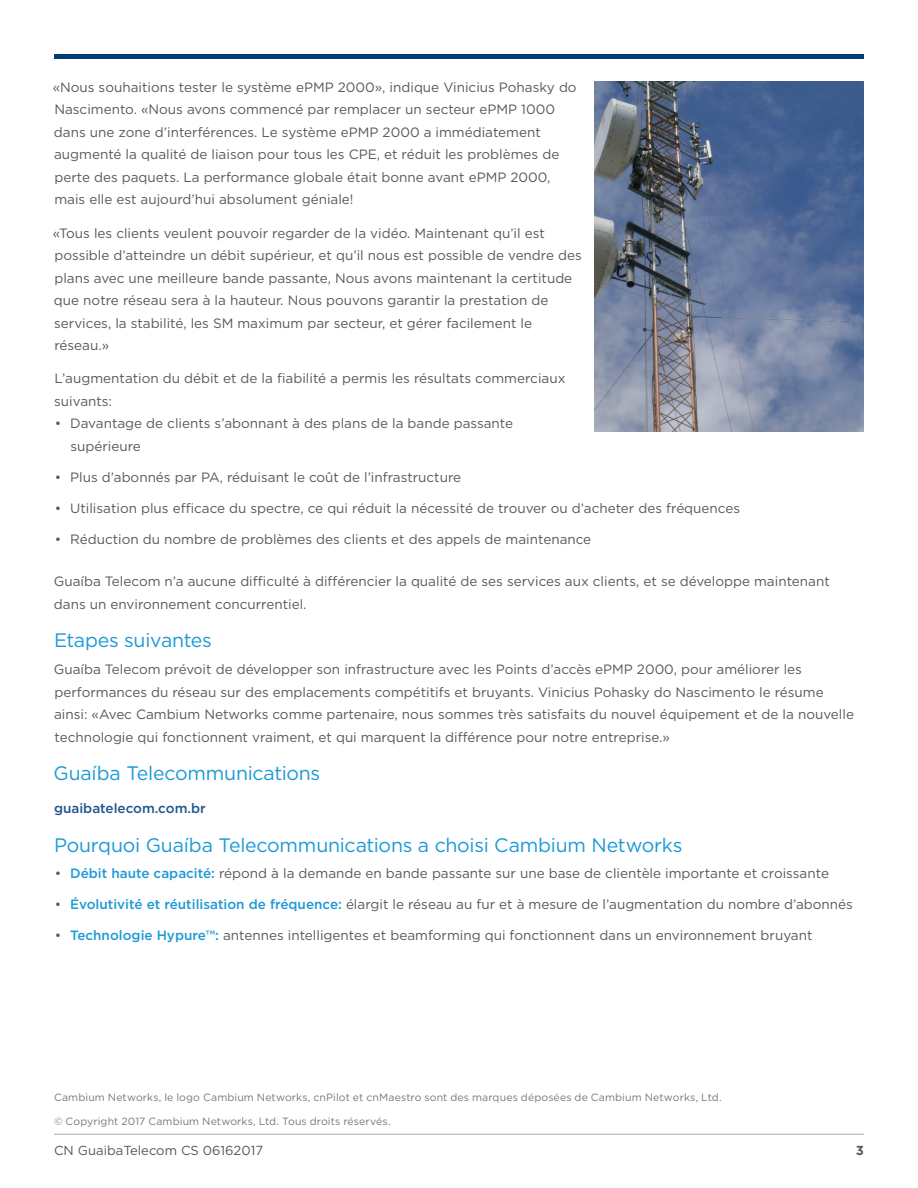
<style>
.page{position:relative;width:918px;height:1188px;background:#fff}
.page>*{position:absolute;margin:0;border:0;box-sizing:border-box;transform-origin:0 0}
.t1{font:19.5px "Gotham";letter-spacing:-.015em;color:#1d99d6}
.t2{font:13.5px/22.5px "Gotham";color:#57585a}
.t3{font:500 13.5px "Gotham";color:#21548c}
.t4{font:13.05px "Gotham";color:#57585a}
.t5{font:700 13.05px "Gotham";color:#57585a}
.t6{font:10.5px "Gotham";letter-spacing:.01em;color:#76787b}
.s1{font-weight:500;color:#1d99d6}
</style>
<div class="page">
<hr style="left:54px;top:1134px;width:810px;height:1px;background:#a8a9ad">
<hr style="left:54px;top:54px;width:810px;height:4px;background:#003d78">
<img style="left:594px;top:81px;width:270px;height:351px">
<p class="t2" style="left:53px;top:75px;width:525px">«Nous souhaitions tester le système ePMP 2000», indique Vinicius Pohasky do Nascimento. «Nous avons commencé par remplacer un secteur ePMP 1000 dans une zone d’interférences. Le système ePMP 2000 a immédiatement augmenté la qualité de liaison pour tous les CPE, et réduit les problèmes de perte des paquets. La performance globale était bonne avant ePMP 2000, mais elle est aujourd’hui absolument géniale!</p>
<p class="t2" style="left:53px;top:221px;width:531px">«Tous les clients veulent pouvoir regarder de la vidéo. Maintenant qu’il est possible d’atteindre un débit supérieur, et qu’il nous est possible de vendre des plans avec une meilleure bande passante, Nous avons maintenant la certitude que notre réseau sera à la hauteur. Nous pouvons garantir la prestation de services, la stabilité, les SM maximum par secteur, et gérer facilement le réseau.»</p>
<p class="t2" style="left:54px;top:367px;width:513px">L’augmentation du débit et de la fiabilité a permis les résultats commerciaux suivants:</p>
<p class="t2" style="left:70px;top:412px;width:444px;text-indent:-16px">• Davantage de clients s’abonnant à des plans de la bande passante supérieure</p>
<p class="t2" style="left:55px;top:466px;width:408px">• Plus d’abonnés par PA, réduisant le coût de l’infrastructure</p>
<p class="t2" style="left:55px;top:497px;width:687px">• Utilisation plus efficace du spectre, ce qui réduit la nécessité de trouver ou d’acheter des fréquences</p>
<p class="t2" style="left:55px;top:528px;width:538px">• Réduction du nombre de problèmes des clients et des appels de maintenance</p>
<p class="t2" style="left:54px;top:570px;width:777px">Guaíba Telecom n’a aucune difficulté à différencier la qualité de ses services aux clients, et se développe maintenant dans un environnement concurrentiel.</p>
<h1 class="t1" style="left:54px;top:628px;width:159px">Etapes suivantes</h1>
<p class="t2" style="left:54px;top:658px;width:802px">Guaíba Telecom prévoit de développer son infrastructure avec les Points d’accès ePMP 2000, pour améliorer les performances du réseau sur des emplacements compétitifs et bruyants. Vinicius Pohasky do Nascimento le résume ainsi: «Avec Cambium Networks comme partenaire, nous sommes très satisfaits du nouvel équipement et de la nouvelle technologie qui fonctionnent vraiment, et qui marquent la différence pour notre entreprise.»</p>
<h1 class="t1" style="left:54px;top:761px;width:268px">Guaíba Telecommunications</h1>
<p class="t3" style="left:54px;top:800px;width:153px">guaibatelecom.com.br</p>
<h1 class="t1" style="left:54px;top:833px;width:630px">Pourquoi Guaíba Telecommunications a choisi Cambium Networks</h1>
<p class="t2" style="left:55px;top:861px;width:776px">• <span class="s1">Débit haute capacité:</span> répond à la demande en bande passante sur une base de clientèle importante et croissante</p>
<p class="t2" style="left:55px;top:893px;width:800px">• <span class="s1">Évolutivité et réutilisation de fréquence:</span> élargit le réseau au fur et à mesure de l’augmentation du nombre d’abonnés</p>
<p class="t2" style="left:55px;top:924px;width:759px">• <span class="s1">Technologie Hypure™:</span> antennes intelligentes et beamforming qui fonctionnent dans un environnement bruyant</p>
<p class="t6" style="left:54px;top:1090px;width:669px">Cambium Networks, le logo Cambium Networks, cnPilot et cnMaestro sont des marques déposées de Cambium Networks, Ltd.</p>
<p class="t6" style="left:54px;top:1115px;width:338px">© Copyright 2017 Cambium Networks, Ltd. Tous droits réservés.</p>
<p class="t4" style="left:54px;top:1142px;width:211px">CN GuaibaTelecom CS 06162017</p>
<p class="t5" style="left:856px;top:1142px;width:10px">3</p>
</div>
